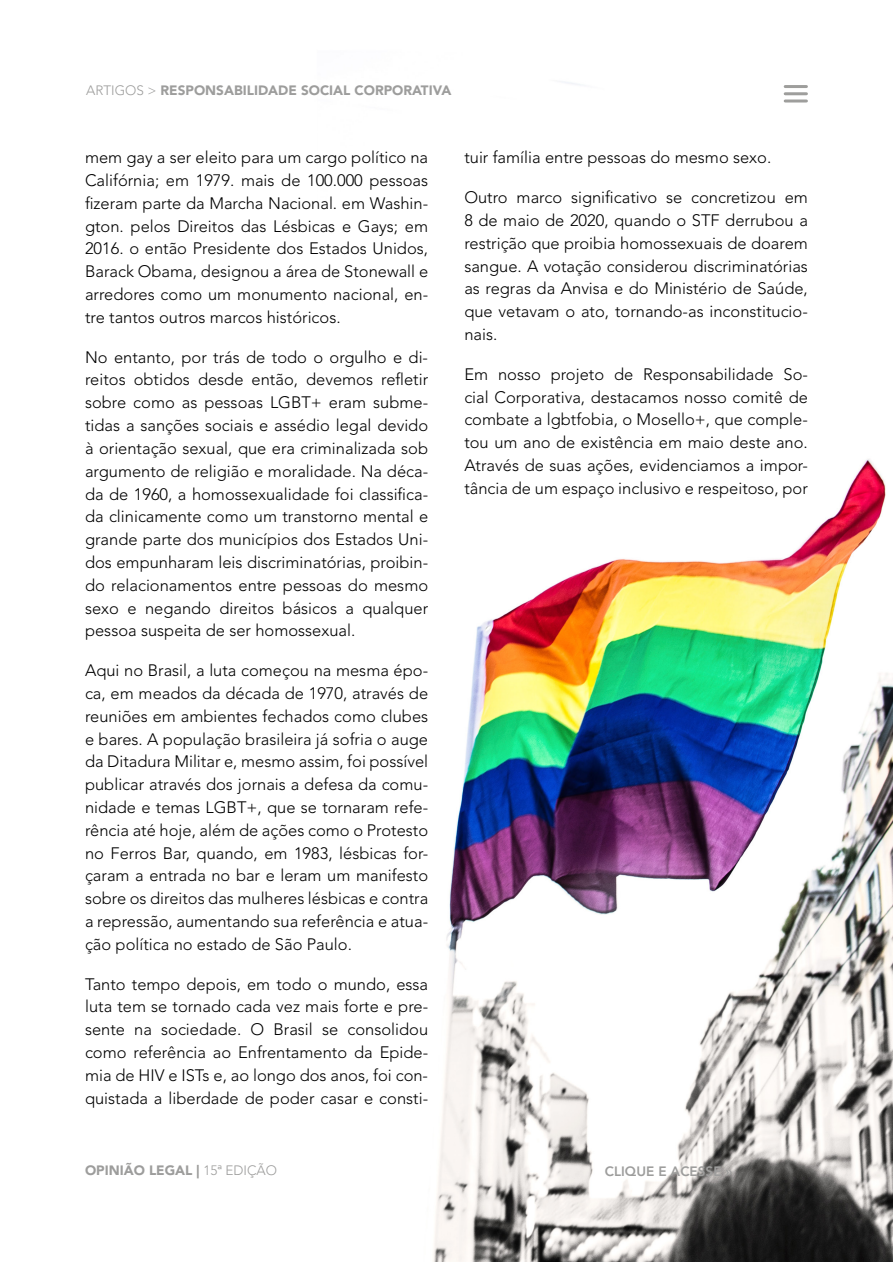
<style>
.page{position:relative;width:893px;height:1263px;background:#fff}
.page>*{position:absolute;margin:0;border:0;box-sizing:border-box;transform-origin:0 0}
.t1{font:300 16.5px/22.8px "Avenir LT Std";color:#000;text-align:justify}
.t2{font:900 13.5px "Avenir LT Std";color:#9d9d9c}
.t3{font:800 13.5px "Avenir LT Std";color:#9d9d9c}
.s1{font-weight:300}
</style>
<div class="page">
<img style="left:433px;top:81px;width:460px;height:1180px">
<hr style="left:785px;top:85px;width:21px;height:3px;background:#9e9e9c">
<hr style="left:785px;top:92px;width:21px;height:3px;background:#9e9e9c">
<hr style="left:785px;top:99px;width:21px;height:3px;background:#9e9e9c">
<p class="t2" style="left:86px;top:82px;width:367px"><span class="s1">ARTIGOS &gt;</span> RESPONSABILIDADE SOCIAL CORPORATIVA</p>
<p class="t1" style="left:85px;top:146px;width:345px">mem gay a ser eleito para um cargo político na Califórnia; em 1979. mais de 100.000 pessoas fizeram parte da Marcha Nacional. em Washin&shy;gton. pelos Direitos das Lésbicas e Gays; em 2016. o então Presidente dos Estados Unidos, Barack Obama, designou a área de Stonewall e arredores como um monumento nacional, en&shy;tre tantos outros marcos históricos.</p>
<p class="t1" style="left:85px;top:346px;width:345px">No entanto, por trás de todo o orgulho e di&shy;reitos obtidos desde então, devemos refletir sobre como as pessoas LGBT+ eram subme&shy;tidas a sanções sociais e assédio legal devido à orientação sexual, que era criminalizada sob argumento de religião e moralidade. Na déca&shy;da de 1960, a homossexualidade foi classifica&shy;da clinicamente como um transtorno mental e grande parte dos municípios dos Estados Uni&shy;dos empunharam leis discriminatórias, proibin&shy;do relacionamentos entre pessoas do mesmo sexo e negando direitos básicos a qualquer pessoa suspeita de ser homossexual.</p>
<p class="t1" style="left:85px;top:659px;width:345px">Aqui no Brasil, a luta começou na mesma épo&shy;ca, em meados da década de 1970, através de reuniões em ambientes fechados como clubes e bares. A população brasileira já sofria o auge da Ditadura Militar e, mesmo assim, foi possível publicar através dos jornais a defesa da comu&shy;nidade e temas LGBT+, que se tornaram refe&shy;rência até hoje, além de ações como o Protesto no Ferros Bar, quando, em 1983, lésbicas for&shy;çaram a entrada no bar e leram um manifesto sobre os direitos das mulheres lésbicas e contra a repressão, aumentando sua referência e atua&shy;ção política no estado de São Paulo.</p>
<p class="t1" style="left:85px;top:973px;width:345px">Tanto tempo depois, em todo o mundo, essa luta tem se tornado cada vez mais forte e pre&shy;sente na sociedade. O Brasil se consolidou como referência ao Enfrentamento da Epide&shy;mia de HIV e ISTs e, ao longo dos anos, foi con&shy;quistada a liberdade de poder casar e consti-</p>
<p class="t1" style="left:464px;top:146px;width:308px">tuir família entre pessoas do mesmo sexo.</p>
<p class="t1" style="left:464px;top:186px;width:345px">Outro marco significativo se concretizou em 8 de maio de 2020, quando o STF derrubou a restrição que proibia homossexuais de doarem sangue. A votação considerou discriminatórias as regras da Anvisa e do Ministério de Saúde, que vetavam o ato, tornando-as inconstitucio&shy;nais.</p>
<p class="t1" style="left:464px;top:363px;width:345px">Em nosso projeto de Responsabilidade So&shy;cial Corporativa, destacamos nosso comitê de combate a lgbtfobia, o Mosello+, que comple&shy;tou um ano de existência em maio deste ano.<br>Através de suas ações, evidenciamos a impor&shy;tância de um espaço inclusivo e respeitoso, por</p>
<p class="t2" style="left:85px;top:1162px;width:194px">OPINIÃO LEGAL | <span class="s1">15a EDIÇÃO</span></p>
<p class="t3" style="left:605px;top:1164px;width:129px">CLIQUE E ACESSE »</p>
</div>
